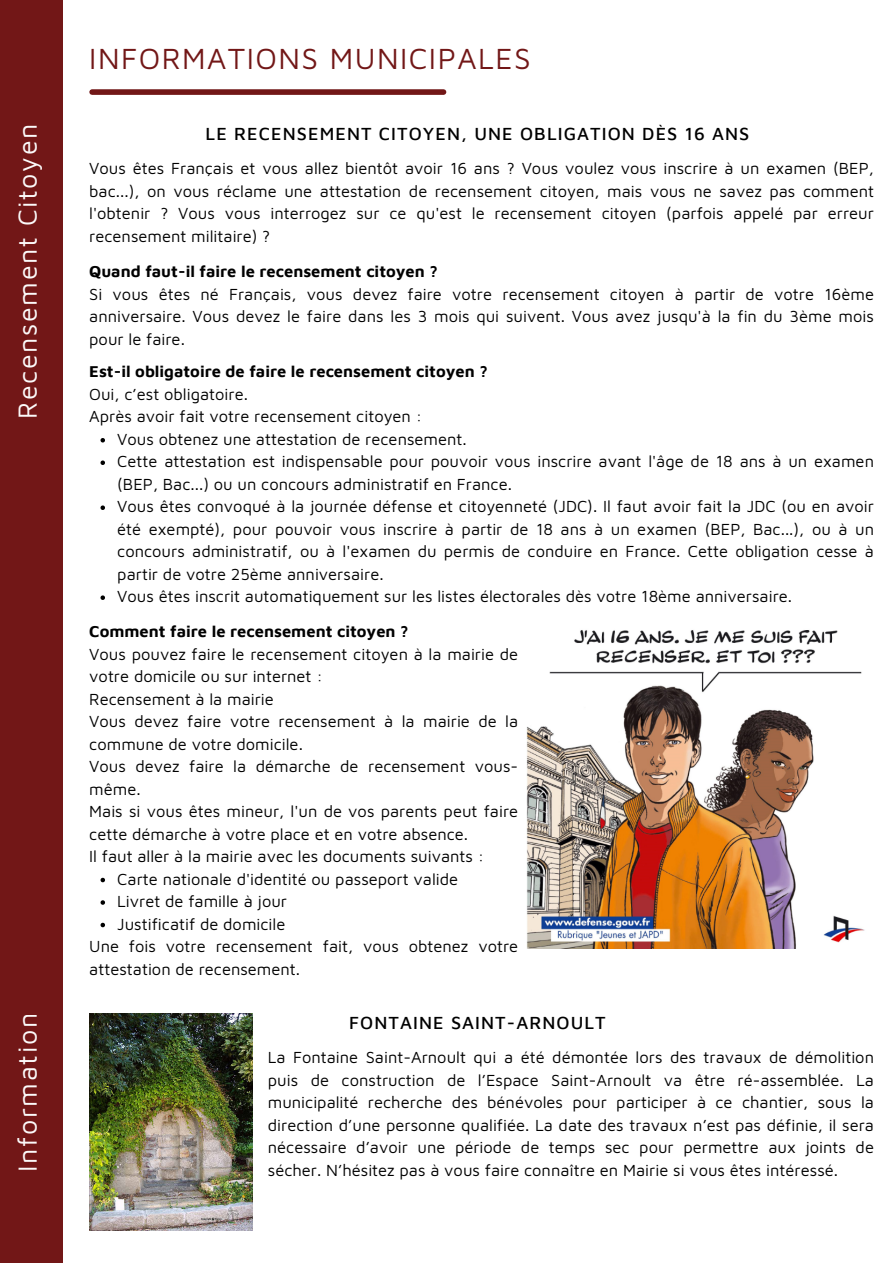
<style>
.page{position:relative;width:893px;height:1264px;background:#fff}
.page>*{position:absolute;margin:0;border:0;box-sizing:border-box;transform-origin:0 0}
.t1{font:29.85px "Maven Pro";letter-spacing:.05em;color:#721717}
.t2{font:26.85px "Maven Pro";letter-spacing:.06em;color:#fff}
.t3{font:500 18px "Maven Pro";letter-spacing:.06em;color:#000}
.t4{font:16.5px/22.5px "Maven Pro";color:#000}
.t5{font:700 16.5px "Maven Pro";color:#000}
</style>
<div class="page">
<div style="left:0;top:0;width:62px;height:1262px;background:#721717"></div>
<div style="left:92px;top:89px;width:351px;height:6px;background:#721717"></div>
<img style="left:527px;top:630px;width:338px;height:318px">
<img style="left:89px;top:1013px;width:163px;height:217px">
<svg style="left:100px;top:438px;width:5px;height:4px"></svg>
<svg style="left:100px;top:460px;width:5px;height:5px"></svg>
<svg style="left:100px;top:505px;width:5px;height:5px"></svg>
<svg style="left:100px;top:595px;width:5px;height:5px"></svg>
<svg style="left:100px;top:877px;width:5px;height:5px"></svg>
<svg style="left:100px;top:900px;width:5px;height:4px"></svg>
<svg style="left:100px;top:922px;width:5px;height:5px"></svg>
<p class="t1" style="left:89px;top:41px;width:443px">INFORMATIONS MUNICIPALES</p>
<h2 class="t2" style="left:11px;top:419px;width:297px;rotate:-90deg">Recensement Citoyen</h2>
<p class="t3" style="left:206px;top:122px;width:545px">LE RECENSEMENT CITOYEN, UNE OBLIGATION DÈS 16 ANS</p>
<p class="t4" style="left:89px;top:157px;width:786px;text-align:justify">Vous êtes Français et vous allez bientôt avoir 16 ans ? Vous voulez vous inscrire à un examen (BEP, bac...), on vous réclame une attestation de recensement citoyen, mais vous ne savez pas comment l'obtenir ? Vous vous interrogez sur ce qu'est le recensement citoyen (parfois appelé par erreur recensement militaire) ?</p>
<p class="t5" style="left:89px;top:261px;width:350px">Quand faut-il faire le recensement citoyen ?</p>
<p class="t4" style="left:89px;top:282px;width:786px;text-align:justify">Si vous êtes né Français, vous devez faire votre recensement citoyen à partir de votre 16ème anniversaire. Vous devez le faire dans les 3 mois qui suivent. Vous avez jusqu'à la fin du 3ème mois pour le faire.</p>
<p class="t5" style="left:89px;top:361px;width:400px">Est-il obligatoire de faire le recensement citoyen ?</p>
<p class="t4" style="left:89px;top:382px;width:160px">Oui, c’est obligatoire.</p>
<p class="t4" style="left:89px;top:405px;width:334px">Après avoir fait votre recensement citoyen :</p>
<p class="t4" style="left:117px;top:427px;width:351px">Vous obtenez une attestation de recensement.</p>
<p class="t4" style="left:117px;top:450px;width:758px">Cette attestation est indispensable pour pouvoir vous inscrire avant l'âge de 18 ans à un examen (BEP, Bac...) ou un concours administratif en France.</p>
<p class="t4" style="left:117px;top:494px;width:758px;text-align:justify">Vous êtes convoqué à la journée défense et citoyenneté (JDC). Il faut avoir fait la JDC (ou en avoir été exempté), pour pouvoir vous inscrire à partir de 18 ans à un examen (BEP, Bac...), ou à un concours administratif, ou à l'examen du permis de conduire en France. Cette obligation cesse à partir de votre 25ème anniversaire.</p>
<p class="t4" style="left:117px;top:584px;width:676px">Vous êtes inscrit automatiquement sur les listes électorales dès votre 18ème anniversaire.</p>
<p class="t5" style="left:89px;top:621px;width:321px">Comment faire le recensement citoyen ?</p>
<p class="t4" style="left:89px;top:642px;width:430px">Vous pouvez faire le recensement citoyen à la mairie de votre domicile ou sur internet :</p>
<p class="t4" style="left:89px;top:687px;width:186px">Recensement à la mairie</p>
<p class="t4" style="left:89px;top:709px;width:430px">Vous devez faire votre recensement à la mairie de la commune de votre domicile.</p>
<p class="t4" style="left:89px;top:754px;width:430px">Vous devez faire la démarche de recensement vous&shy;même.</p>
<p class="t4" style="left:89px;top:799px;width:430px">Mais si vous êtes mineur, l'un de vos parents peut faire cette démarche à votre place et en votre absence.</p>
<p class="t4" style="left:89px;top:844px;width:396px">Il faut aller à la mairie avec les documents suivants :</p>
<p class="t4" style="left:117px;top:867px;width:342px">Carte nationale d'identité ou passeport valide</p>
<p class="t4" style="left:117px;top:889px;width:171px">Livret de famille à jour</p>
<p class="t4" style="left:117px;top:912px;width:169px">Justificatif de domicile</p>
<h2 class="t2" style="left:11px;top:1172px;width:160px;rotate:-90deg">Information</h2>
<p class="t4" style="left:89px;top:934px;width:430px">Une fois votre recensement fait, vous obtenez votre attestation de recensement.</p>
<p class="t3" style="left:349px;top:1011px;width:258px">FONTAINE SAINT-ARNOULT</p>
<p class="t4" style="left:268px;top:1045px;width:607px;text-align:justify">La Fontaine Saint-Arnoult qui a été démontée lors des travaux de démolition puis de construction de l’Espace Saint-Arnoult va être ré-assemblée. La municipalité recherche des bénévoles pour participer à ce chantier, sous la direction d’une personne qualifiée. La date des travaux n’est pas définie, il sera nécessaire d’avoir une période de temps sec pour permettre aux joints de sécher. N’hésitez pas à vous faire connaître en Mairie si vous êtes intéressé.</p>
</div>
